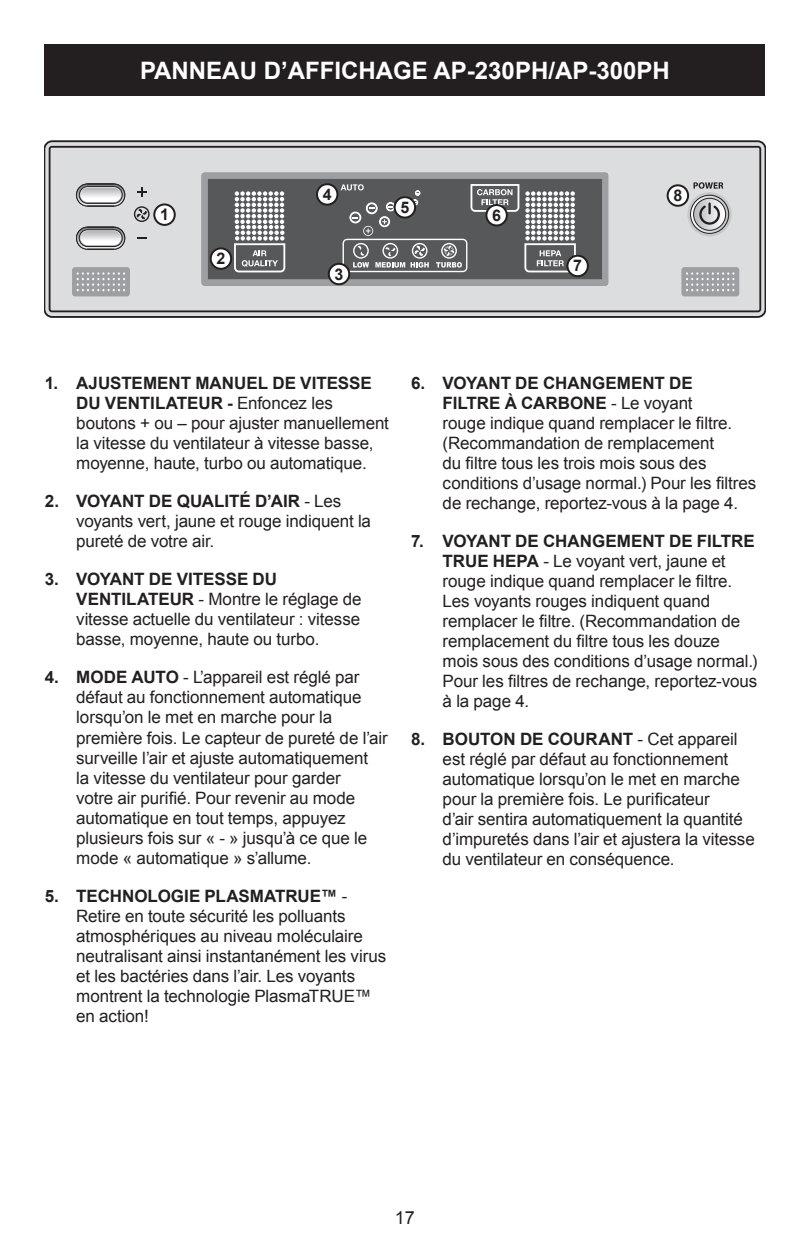
<style>
.page{position:relative;width:812px;height:1244px;background:#fff}
.page>*{position:absolute;margin:0;border:0;box-sizing:border-box;transform-origin:0 0}
.t1{font:700 24px "Arial";color:#fff}
.t2{font:18px "Arial";color:#231f20}
.t3{font:17px/20px "Arial";letter-spacing:-.005em;color:#231f20}
.t4{font:700 16px "Arial";color:#231f20}
.s1{font-weight:700}
</style>
<div class="page">
<svg style="left:45px;top:140px;width:720px;height:178px;background:#9e9d9f"></svg>
<svg style="left:48px;top:145px;width:714px;height:168px;background:#d1d2d4"></svg>
<div style="left:72px;top:267px;width:58px;height:29px;background:#9d9fa2;border-radius:3px"></div>
<svg style="left:687px;top:192px;width:44px;height:44px"></svg>
<svg style="left:690px;top:195px;width:38px;height:38px"></svg>
<div style="left:690px;top:195px;width:38px;height:38px;border:1px solid #231f20;border-radius:50%"></div>
<svg style="left:693px;top:198px;width:32px;height:32px"></svg>
<div style="left:693px;top:198px;width:32px;height:32px;border:1px solid #231f20;border-radius:50%"></div>
<svg style="left:699px;top:202px;width:20px;height:23px"></svg>
<div style="left:681px;top:267px;width:58px;height:29px;background:#9d9fa2;border-radius:3px"></div>
<svg style="left:686px;top:272px;width:48px;height:19px"></svg>
<svg style="left:693px;top:182px;width:30px;height:6px"></svg>
<svg style="left:202px;top:173px;width:406px;height:112px;background:#6b6c6e"></svg>
<svg style="left:352px;top:242px;width:17px;height:25px"></svg>
<svg style="left:375px;top:242px;width:54px;height:25px"></svg>
<svg style="left:436px;top:242px;width:26px;height:25px"></svg>
<svg style="left:74px;top:183px;width:76px;height:111px"></svg>
<svg style="left:233px;top:191px;width:53px;height:82px"></svg>
<div style="left:340px;top:182px;width:56px;height:14px;background:#57585a"></div>
<svg style="left:340px;top:184px;width:80px;height:52px"></svg>
<svg style="left:469px;top:183px;width:107px;height:90px;background:#7b7c7e"></svg>
<div style="left:154px;top:204px;width:21px;height:21px;background:#fff;border-radius:50%"></div>
<div style="left:153px;top:203px;width:23px;height:23px;border:2px solid #231f20;border-radius:50%"></div>
<div style="left:211px;top:248px;width:20px;height:21px;background:#fff;border-radius:50%"></div>
<div style="left:210px;top:247px;width:22px;height:23px;border:2px solid #231f20;border-radius:50%"></div>
<div style="left:329px;top:264px;width:20px;height:20px;background:#fff;border-radius:50%"></div>
<div style="left:328px;top:263px;width:22px;height:22px;border:2px solid #231f20;border-radius:50%"></div>
<div style="left:394px;top:197px;width:21px;height:20px;background:#fff;border-radius:50%"></div>
<div style="left:393px;top:196px;width:23px;height:22px;border:2px solid #231f20;border-radius:50%"></div>
<div style="left:486px;top:205px;width:21px;height:20px;background:#fff;border-radius:50%"></div>
<div style="left:485px;top:204px;width:23px;height:22px;border:2px solid #231f20;border-radius:50%"></div>
<div style="left:667px;top:185px;width:21px;height:21px;background:#fff;border-radius:50%"></div>
<div style="left:666px;top:184px;width:23px;height:23px;border:2px solid #231f20;border-radius:50%"></div>
<div style="left:317px;top:184px;width:20px;height:20px;background:#fff;border-radius:50%"></div>
<div style="left:316px;top:183px;width:22px;height:22px;border:2px solid #231f20;border-radius:50%"></div>
<div style="left:567px;top:256px;width:21px;height:20px;background:#fff;border-radius:50%"></div>
<div style="left:566px;top:255px;width:23px;height:22px;border:2px solid #231f20;border-radius:50%"></div>
<div style="left:45px;top:44px;width:720px;height:52px;background:#231f20"></div>
<h1 class="t1" style="left:140px;top:54px;width:531px">PANNEAU D’AFFICHAGE AP-230PH/AP-300PH</h1>
<p class="t4" style="left:160px;top:204px;width:10px">1</p>
<p class="t4" style="left:216px;top:248px;width:10px">2</p>
<p class="t4" style="left:323px;top:184px;width:10px">4</p>
<p class="t4" style="left:673px;top:185px;width:10px">8</p>
<p class="t4" style="left:400px;top:197px;width:10px">5</p>
<p class="t4" style="left:492px;top:204px;width:10px">6</p>
<p class="t4" style="left:334px;top:263px;width:10px">3</p>
<p class="t4" style="left:573px;top:255px;width:10px">7</p>
<p class="t3" style="left:76px;top:373px;width:314px;text-indent:-32px"><span class="s1">1. AJUSTEMENT MANUEL DE VITESSE DU VENTILATEUR -</span> Enfoncez les boutons + ou – pour ajuster manuellement la vitesse du ventilateur à vitesse basse, moyenne, haute, turbo ou automatique.</p>
<p class="t3" style="left:76px;top:491px;width:296px;text-indent:-32px"><span class="s1">2. VOYANT DE QUALITÉ D’AIR</span> - Les voyants vert, jaune et rouge indiquent la pureté de votre air.</p>
<p class="t3" style="left:76px;top:569px;width:287px;text-indent:-32px"><span class="s1">3. VOYANT DE VITESSE DU<br>VENTILATEUR</span> - Montre le réglage de vitesse actuelle du ventilateur : vitesse basse, moyenne, haute ou turbo.</p>
<p class="t3" style="left:76px;top:667px;width:313px;text-indent:-32px"><span class="s1">4. MODE AUTO</span> - L’appareil est réglé par défaut au fonctionnement automatique lorsqu’on le met en marche pour la première fois. Le capteur de pureté de l’air surveille l’air et ajuste automatiquement<br>la vitesse du ventilateur pour garder<br>votre air purifié. Pour revenir au mode automatique en tout temps, appuyez plusieurs fois sur « - » jusqu’à ce que le mode « automatique » s’allume.</p>
<p class="t3" style="left:76px;top:885px;width:311px;text-indent:-32px"><span class="s1">5. TECHNOLOGIE PLASMATRUE™</span> - Retire en toute sécurité les polluants atmosphériques au niveau moléculaire neutralisant ainsi instantanément les virus et les bactéries dans l’air. Les voyants montrent la technologie PlasmaTRUE™ en action!</p>
<p class="t3" style="left:442px;top:373px;width:315px;text-indent:-32px"><span class="s1">6. VOYANT DE CHANGEMENT DE<br>FILTRE À CARBONE</span> - Le voyant<br>rouge indique quand remplacer le filtre. (Recommandation de remplacement<br>du filtre tous les trois mois sous des conditions d’usage normal.) Pour les filtres de rechange, reportez-vous à la page 4.</p>
<p class="t3" style="left:442px;top:531px;width:316px;text-indent:-32px"><span class="s1">7. VOYANT DE CHANGEMENT DE FILTRE TRUE HEPA</span> - Le voyant vert, jaune et rouge indique quand remplacer le filtre.<br>Les voyants rouges indiquent quand remplacer le filtre. (Recommandation de remplacement du filtre tous les douze mois sous des conditions d’usage normal.)<br>Pour les filtres de rechange, reportez-vous à la page 4.</p>
<p class="t3" style="left:442px;top:729px;width:313px;text-indent:-32px"><span class="s1">8. BOUTON DE COURANT</span> - Cet appareil est réglé par défaut au fonctionnement automatique lorsqu’on le met en marche pour la première fois. Le purificateur<br>d’air sentira automatiquement la quantité d’impuretés dans l’air et ajustera la vitesse du ventilateur en conséquence.</p>
<p class="t2" style="left:395px;top:1205px;width:22px">17</p>
</div>
